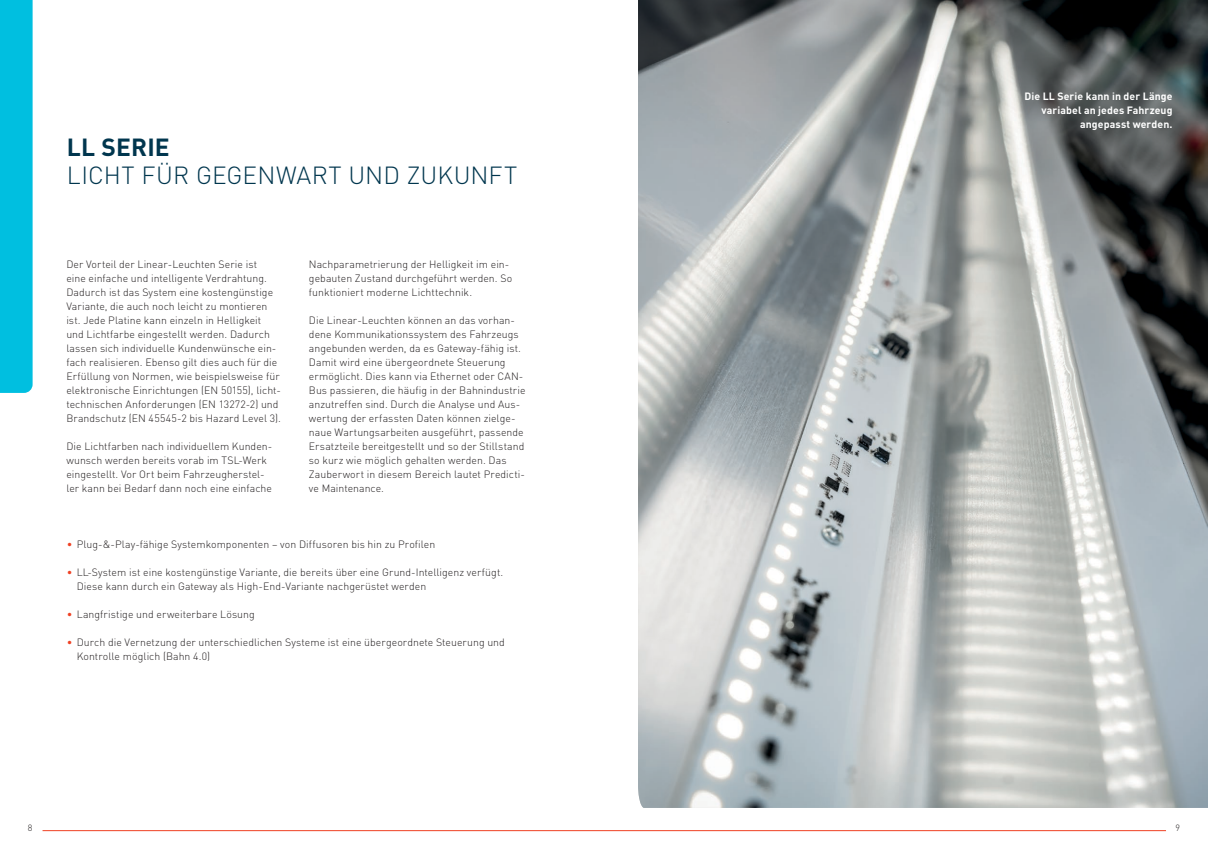
<style>
.page{position:relative;width:1208px;height:859px;background:#fff}
.page>*{position:absolute;margin:0;border:0;box-sizing:border-box;transform-origin:0 0}
.Headline_24_5_pt{font:300 24.5px/28px "DIN Pro";color:#00364e}
.Fliesstext_10_5pt{font:300 10.5px/14px "DIN Pro";letter-spacing:.005em;color:#231f20}
.Zusatz_10_5_pt{font:700 10.5px/14px "DIN Pro";letter-spacing:.01em;color:#fff;text-align:right}
.t1{font:300 9px "DIN Pro";color:#231f20}
.s1{font-weight:700}
.s2{color:#ef4123}
</style>
<div class="page">
<hr style="left:43px;top:830px;width:561px;height:1px;background:#ef4123">
<hr style="left:604px;top:830px;width:562px;height:1px;background:#ef4123">
<img style="left:638px;top:0;width:570px;height:808px">
<div style="left:0;top:0;width:33px;height:393px;background:#00bfe0"></div>
<p class="Headline_24_5_pt" style="left:67px;top:131px;width:452px"><span class="s1">LL SERIE<br></span>LICHT FÜR GEGENWART UND ZUKUNFT</p>
<p class="Fliesstext_10_5pt" style="left:66px;top:256px;width:216px">Der Vorteil der Linear-Leuchten Serie ist<br>eine einfache und intelligente Verdrahtung.<br>Dadurch ist das System eine kostengünstige Variante, die auch noch leicht zu montieren ist. Jede Platine kann einzeln in Helligkeit und Lichtfarbe eingestellt werden. Dadurch lassen sich individuelle Kundenwünsche ein&shy;fach realisieren. Ebenso gilt dies auch für die Erfüllung von Normen, wie beispielsweise für elektronische Einrichtungen (EN 50155), licht&shy;technischen Anforderungen (EN 13272-2) und Brandschutz (EN 45545-2 bis Hazard Level 3).</p>
<p class="Fliesstext_10_5pt" style="left:66px;top:438px;width:207px">Die Lichtfarben nach individuellem Kunden&shy;wunsch werden bereits vorab im TSL-Werk eingestellt. Vor Ort beim Fahrzeugherstel&shy;ler kann bei Bedarf dann noch eine einfache</p>
<p class="Fliesstext_10_5pt" style="left:309px;top:256px;width:205px">Nachparametrierung der Helligkeit im ein&shy;gebauten Zustand durchgeführt werden. So funktioniert moderne Lichttechnik.</p>
<p class="Fliesstext_10_5pt" style="left:309px;top:312px;width:218px">Die Linear-Leuchten können an das vorhan&shy;dene Kommunikationssystem des Fahrzeugs angebunden werden, da es Gateway-fähig ist.<br>Damit wird eine übergeordnete Steuerung ermöglicht. Dies kann via Ethernet oder CAN-Bus passieren, die häufig in der Bahnindustrie anzutreffen sind. Durch die Analyse und Aus&shy;wertung der erfassten Daten können zielge&shy;naue Wartungsarbeiten ausgeführt, passende Ersatzteile bereitgestellt und so der Stillstand so kurz wie möglich gehalten werden. Das Zauberwort in diesem Bereich lautet Predicti&shy;ve Maintenance.</p>
<p class="Fliesstext_10_5pt" style="left:67px;top:536px;width:370px"><span class="s2">•</span> Plug-&amp;-Play-fähige Systemkomponenten – von Diffusoren bis hin zu Profilen</p>
<p class="Fliesstext_10_5pt" style="left:77px;top:564px;width:428px;text-indent:-10px"><span class="s2">•</span> LL-System ist eine kostengünstige Variante, die bereits über eine Grund-Intelligenz verfügt.<br>Diese kann durch ein Gateway als High-End-Variante nachgerüstet werden</p>
<p class="Fliesstext_10_5pt" style="left:67px;top:606px;width:189px"><span class="s2">•</span> Langfristige und erweiterbare Lösung</p>
<p class="Fliesstext_10_5pt" style="left:77px;top:634px;width:430px;text-indent:-10px"><span class="s2">•</span> Durch die Vernetzung der unterschiedlichen Systeme ist eine übergeordnete Steuerung und<br>Kontrolle möglich (Bahn 4.0)</p>
<p class="Zusatz_10_5_pt" style="left:1024px;top:88px;width:150px">Die LL Serie kann in der Länge variabel an jedes Fahrzeug angepasst werden.</p>
<p class="t1" style="left:28px;top:821px;width:6px">8</p>
<p class="t1" style="left:1175px;top:821px;width:6px">9</p>
</div>
